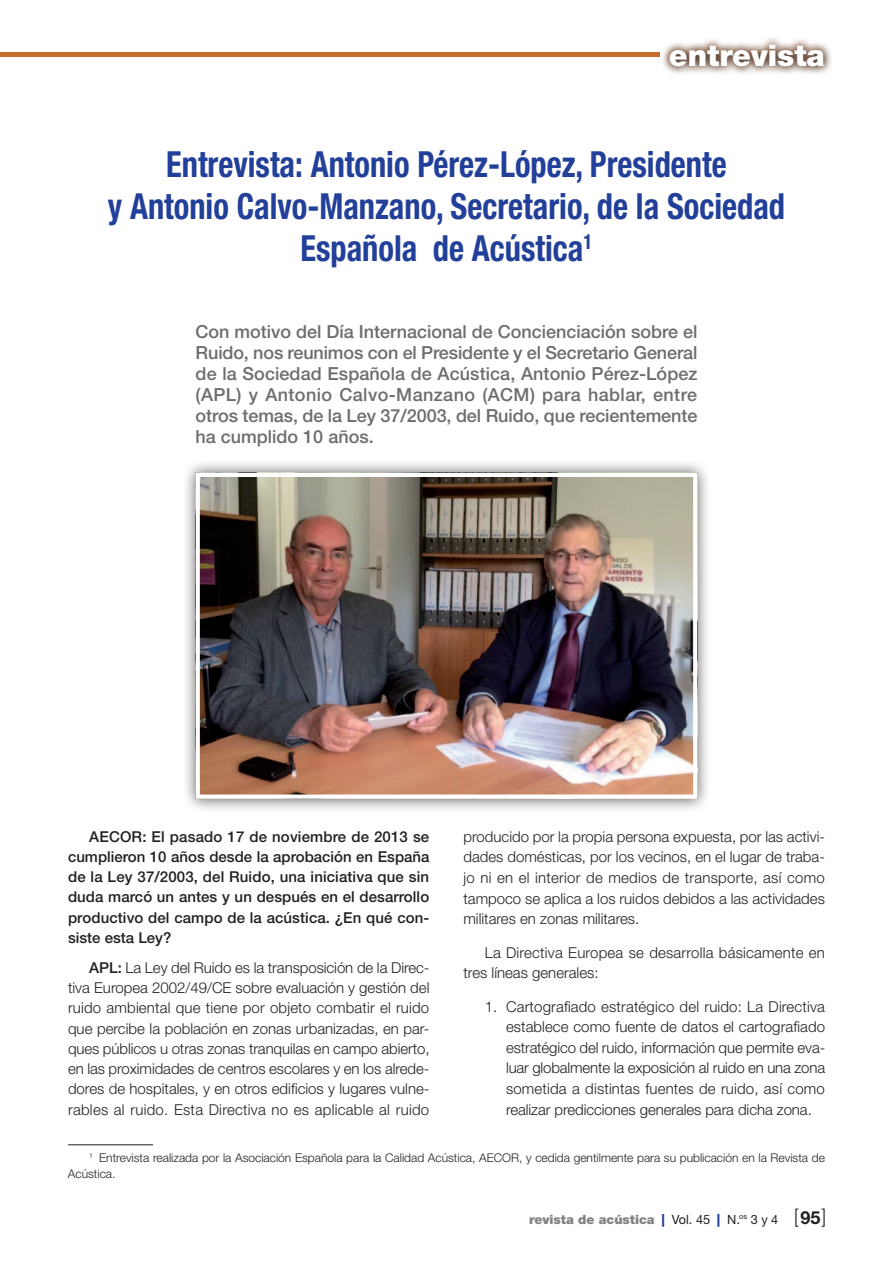
<style>
.page{position:relative;width:893px;height:1263px;background:#fff}
.page>*{position:absolute;margin:0;border:0;box-sizing:border-box;transform-origin:0 0}
.t1{font:700 condensed 36px/42px "Helvetica Neue LT Std";color:#223f99;text-align:center;scale:.9 1}
.t2{font:900 30px "Helvetica Neue LT Std";color:#fff}
.t3{font:500 18px/21px "Helvetica Neue LT Std";letter-spacing:-.005em;color:#6c6d70;text-align:justify}
.t4{font:700 18px "Helvetica Neue LT Std";color:#231f20}
.t5{font:300 15px/20.5px "Helvetica Neue LT Std";color:#231f20;text-align:justify}
.t6{font:500 15px/20.2px "Helvetica Neue LT Std";letter-spacing:.005em;color:#231f20;text-align:justify}
.t7{font:900 12.75px "Helvetica Neue LT Std";color:#808285}
.t8{font:300 12px/15.8px "Helvetica Neue LT Std";color:#231f20}
.s1{font-weight:500}
.s2{color:#223f99}
.s3{font-weight:400;color:#231f20}
.s4{font-weight:300;font-size:19.8px;color:#231f20}
</style>
<div class="page">
<div style="left:0;top:52px;width:659px;height:5px;background:#c66d2d"></div>
<svg style="left:662px;top:38px;width:169px;height:36px"></svg>
<div style="left:182px;top:458px;width:529px;height:355px;background:#231f20;opacity:.75"></div>
<img style="left:201px;top:478px;width:491px;height:316px">
<div style="left:196px;top:473px;width:501px;height:326px;border:4px solid #fff"></div>
<hr style="left:68px;top:1144px;width:85px;height:1px;background:#231f20">
<h2 class="t2" style="left:669px;top:37px;width:158px">entrevista</h2>
<h1 class="t1" style="left:108px;top:143px;width:754px">Entrevista: Antonio Pérez-López, Presidente<br>y Antonio Calvo-Manzano, Secretario, de la Sociedad<br>Española de Acústica<sup>1</sup></h1>
<p class="t3" style="left:196px;top:321px;width:503px">Con motivo del Día Internacional de Concienciación sobre el Ruido, nos reunimos con el Presidente y el Secretario General de la Sociedad Española de Acústica, Antonio Pérez-López (APL) y Antonio Calvo-Manzano (ACM) para hablar, entre otros temas, de la Ley 37/2003, del Ruido, que recientemente ha cumplido 10 años.</p>
<p class="t6" style="left:68px;top:826px;width:363px;text-indent:21px">AECOR: El pasado 17 de noviembre de 2013 se cumplieron 10 años desde la aprobación en España de la Ley 37/2003, del Ruido, una iniciativa que sin duda marcó un antes y un después en el desarrollo productivo del campo de la acústica. ¿En qué con&shy;siste esta Ley?</p>
<p class="t5" style="left:68px;top:957px;width:363px;text-indent:21px"><span class="s1">APL:</span> La Ley del Ruido es la transposición de la Direc&shy;tiva Europea 2002/49/CE sobre evaluación y gestión del ruido ambiental que tiene por objeto combatir el ruido que percibe la población en zonas urbanizadas, en par&shy;ques públicos u otras zonas tranquilas en campo abierto, en las proximidades de centros escolares y en los alrede&shy;dores de hospitales, y en otros edificios y lugares vulne&shy;rables al ruido. Esta Directiva no es aplicable al ruido</p>
<p class="t5" style="left:463px;top:826px;width:363px">producido por la propia persona expuesta, por las activi&shy;dades domésticas, por los vecinos, en el lugar de traba&shy;jo ni en el interior de medios de transporte, así como tampoco se aplica a los ruidos debidos a las actividades militares en zonas militares.</p>
<p class="t5" style="left:463px;top:942px;width:363px;text-indent:21px">La Directiva Europea se desarrolla básicamente en tres líneas generales:</p>
<p class="t5" style="left:506px;top:995px;width:321px;text-indent:-21px">1. Cartografiado estratégico del ruido: La Directiva establece como fuente de datos el cartografiado estratégico del ruido, información que permite eva&shy;luar globalmente la exposición al ruido en una zona sometida a distintas fuentes de ruido, así como realizar predicciones generales para dicha zona.</p>
<p class="t8" style="left:68px;top:1150px;width:758px;text-indent:21px"><sup>1</sup> Entrevista realizada por la Asociación Española para la Calidad Acústica, AECOR, y cedida gentilmente para su publicación en la Revista de<br>Acústica.</p>
<p class="t7" style="left:529px;top:1212px;width:299px">revista de acústica <span class="s2">|</span> <span class="s3">Vol. 45</span> <span class="s2">|</span> <span class="s3">N.</span><sup>os</sup> <span class="s3">3 y 4</span> <span class="s4">[ ]</span></p>
<p class="t4" style="left:800px;top:1207px;width:22px">95</p>
</div>
